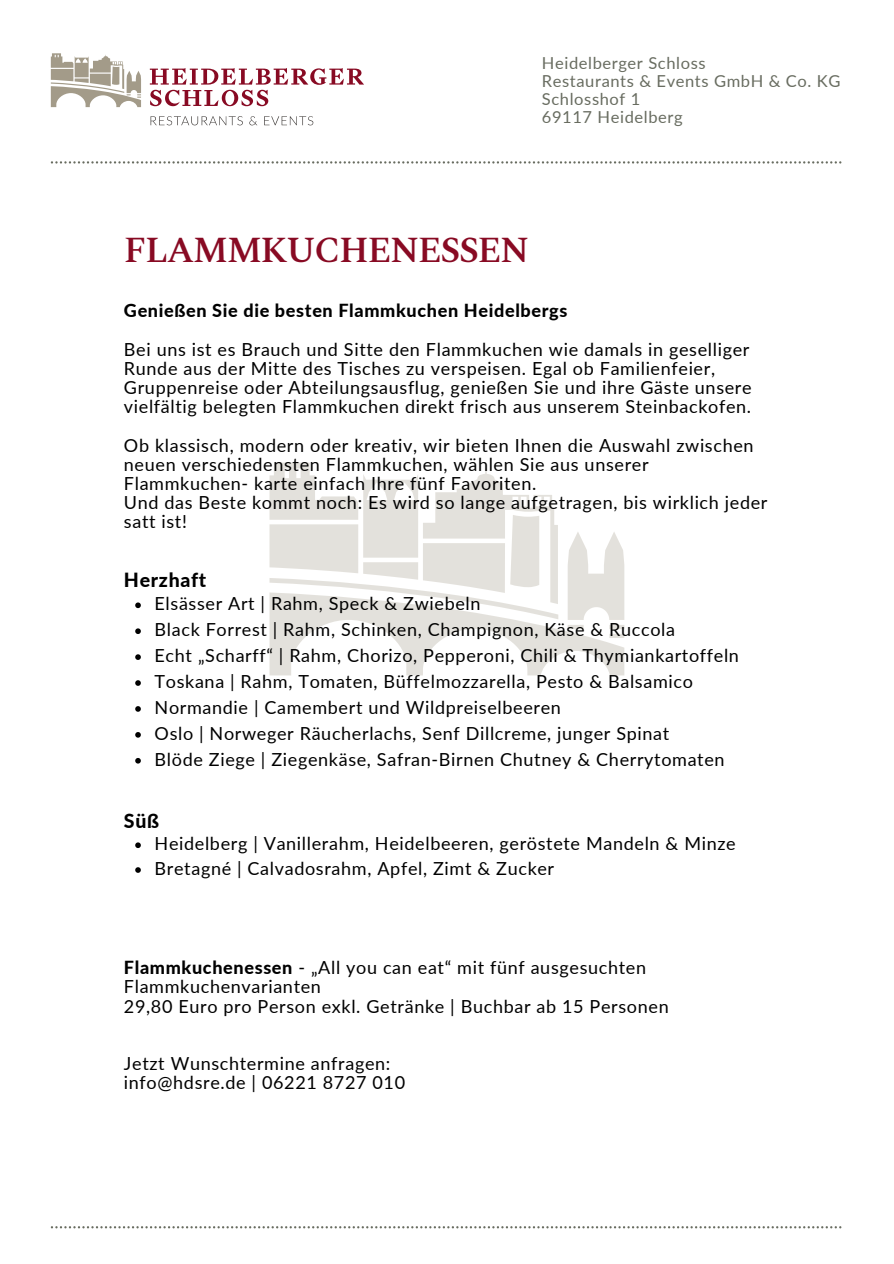
<style>
.page{position:relative;width:894px;height:1264px;background:#fff}
.page>*{position:absolute;margin:0;border:0;box-sizing:border-box;transform-origin:0 0}
.t1{font:600 36px "Spectral";letter-spacing:-.04em;color:#880a23}
.t2{font:800 19.5px "Lato";letter-spacing:.035em;color:#000}
.t3{font:18px/19.2px "Lato";letter-spacing:.035em;color:#000}
.t4{font:800 18px "Lato";letter-spacing:.035em;color:#000}
.t5{font:16.5px/18px "Lato";letter-spacing:.035em;color:#686c60}
.s1{font-weight:800}
</style>
<div class="page">
<svg style="left:51px;top:161px;width:790px;height:2px"></svg>
<svg style="left:51px;top:1226px;width:790px;height:2px"></svg>
<svg style="left:51px;top:53px;width:90px;height:54px"></svg>
<svg style="left:150px;top:116px;width:93px;height:9px"></svg>
<svg style="left:249px;top:116px;width:8px;height:9px"></svg>
<svg style="left:264px;top:116px;width:49px;height:9px"></svg>
<svg style="left:150px;top:68px;width:214px;height:38px"></svg>
<svg style="left:269px;top:532px;width:355px;height:143px"></svg>
<svg style="left:269px;top:462px;width:289px;height:142px"></svg>
<svg style="left:135px;top:602px;width:6px;height:6px"></svg>
<svg style="left:135px;top:628px;width:6px;height:6px"></svg>
<svg style="left:135px;top:654px;width:6px;height:6px"></svg>
<svg style="left:135px;top:680px;width:6px;height:6px"></svg>
<svg style="left:135px;top:706px;width:6px;height:5px"></svg>
<svg style="left:135px;top:732px;width:6px;height:5px"></svg>
<svg style="left:135px;top:758px;width:6px;height:5px"></svg>
<svg style="left:135px;top:842px;width:6px;height:6px"></svg>
<svg style="left:135px;top:867px;width:6px;height:5px"></svg>
<p class="t5" style="left:542px;top:53px;width:300px">Heidelberger Schloss<br>Restaurants &amp; Events GmbH &amp; Co. KG<br>Schlosshof 1<br>69117 Heidelberg</p>
<h1 class="t1" style="left:124px;top:224px;width:407px">FLAMMKUCHENESSEN</h1>
<p class="t4" style="left:124px;top:300px;width:445px">Genießen Sie die besten Flammkuchen Heidelbergs</p>
<p class="t3" style="left:124px;top:339px;width:629px">Bei uns ist es Brauch und Sitte den Flammkuchen wie damals in geselliger Runde aus der Mitte des Tisches zu verspeisen. Egal ob Familienfeier, Gruppenreise oder Abteilungsausflug, genießen Sie und ihre Gäste unsere vielfältig belegten Flammkuchen direkt frisch aus unserem Steinbackofen.</p>
<p class="t3" style="left:124px;top:435px;width:645px">Ob klassisch, modern oder kreativ, wir bieten Ihnen die Auswahl zwischen neuen verschiedensten Flammkuchen, wählen Sie aus unserer Flammkuchen- karte einfach Ihre fünf Favoriten.<br>Und das Beste kommt noch: Es wird so lange aufgetragen, bis wirklich jeder satt ist!</p>
<p class="t2" style="left:124px;top:567px;width:84px">Herzhaft</p>
<p class="t3" style="left:154px;top:590px;width:585px;line-height:26px">Elsässer Art | Rahm, Speck &amp; Zwiebeln<br>Black Forrest | Rahm, Schinken, Champignon, Käse &amp; Ruccola<br>Echt „Scharff“ | Rahm, Chorizo, Pepperoni, Chili &amp; Thymiankartoffeln Toskana | Rahm, Tomaten, Büffelmozzarella, Pesto &amp; Balsamico Normandie | Camembert und Wildpreiselbeeren<br>Oslo | Norweger Räucherlachs, Senf Dillcreme, junger Spinat<br>Blöde Ziege | Ziegenkäse, Safran-Birnen Chutney &amp; Cherrytomaten</p>
<p class="t2" style="left:124px;top:808px;width:37px">Süß</p>
<p class="t3" style="left:154px;top:831px;width:582px;line-height:24.8px">Heidelberg | Vanillerahm, Heidelbeeren, geröstete Mandeln &amp; Minze<br>Bretagné | Calvadosrahm, Apfel, Zimt &amp; Zucker</p>
<p class="t3" style="left:124px;top:957px;width:546px"><span class="s1">Flammkuchenessen</span> - „All you can eat“ mit fünf ausgesuchten<br>Flammkuchenvarianten<br>29,80 Euro pro Person exkl. Getränke | Buchbar ab 15 Personen</p>
<p class="t3" style="left:124px;top:1053px;width:282px">Jetzt Wunschtermine anfragen: info@hdsre.de | 06221 8727 010</p>
</div>
